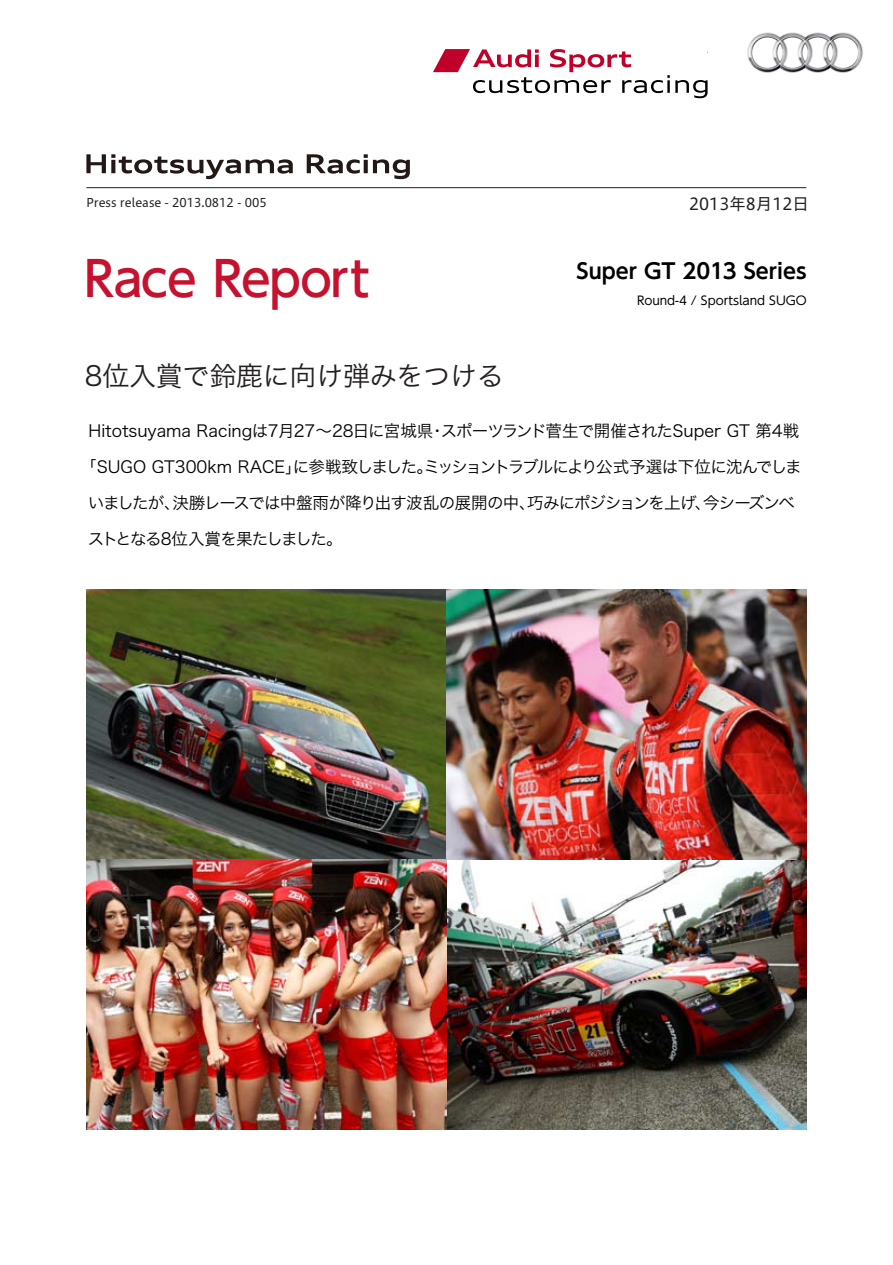
<style>
.page{position:relative;width:893px;height:1265px;background:#fff}
.page>*{position:absolute;margin:0;border:0;box-sizing:border-box;transform-origin:0 0}
.t1{font:500 48px "UD Shin Go Pro";letter-spacing:-.02em;color:#c4122f}
.t2{font:27px "Hira Kaku Std W3";letter-spacing:-.01em;color:#231f20}
.t3{font:700 21px "UD Shin Go Pro De";color:#000}
.t4{font:16.5px "Hira Kaku Std W3";letter-spacing:-.045em;color:#000}
.t5{font:16.5px "Hira Kaku Std W3";color:#000}
.t6{font:16.5px "Hira Kaku Std W3";letter-spacing:-.085em;color:#000}
.t7{font:16.5px "Hiragino UD Sans Std W4";color:#231f20}
.t8{font:12px "Hiragino UD Sans Std W4";color:#231f20}
.t9{font:12px "UD Shin Go Pro";color:#000}
</style>
<div class="page">
<img style="left:86px;top:589px;width:720px;height:540px">
<hr style="left:86px;top:187px;width:720px;height:1px;background:#231f20">
<svg style="left:86px;top:154px;width:207px;height:25px"></svg>
<svg style="left:307px;top:154px;width:103px;height:25px"></svg>
<svg style="left:433px;top:49px;width:236px;height:44px"></svg>
<svg style="left:675px;top:80px;width:32px;height:18px"></svg>
<img style="left:747px;top:32px;width:116px;height:41px">
<p class="t8" style="left:86px;top:193px;width:182px">Press release - 2013.0812 - 005</p>
<p class="t7" style="left:689px;top:191px;width:121px">2013年8月12日</p>
<p class="t1" style="left:84px;top:240px;width:287px">Race Report</p>
<p class="t3" style="left:576px;top:254px;width:232px">Super GT 2013 Series</p>
<p class="t9" style="left:637px;top:290px;width:171px">Round-4 / Sportsland SUGO</p>
<p class="t2" style="left:85px;top:355px;width:420px">8位入賞で鈴鹿に向け弾みをつける</p>
<p class="t5" style="left:88px;top:418px;width:712px">Hitotsuyama Racingは7月27～28日に宮城県・スポーツランド菅生で開催されたSuper GT 第4戦</p>
<p class="t4" style="left:80px;top:454px;width:723px">「SUGO GT300km RACE」に参戦致しました。ミッショントラブルにより公式予選は下位に沈んでしま</p>
<p class="t4" style="left:88px;top:490px;width:708px">いましたが、決勝レースでは中盤雨が降り出す波乱の展開の中、巧みにポジションを上げ、今シーズンベ</p>
<p class="t6" style="left:88px;top:526px;width:256px">ストとなる8位入賞を果たしました。</p>
</div>
